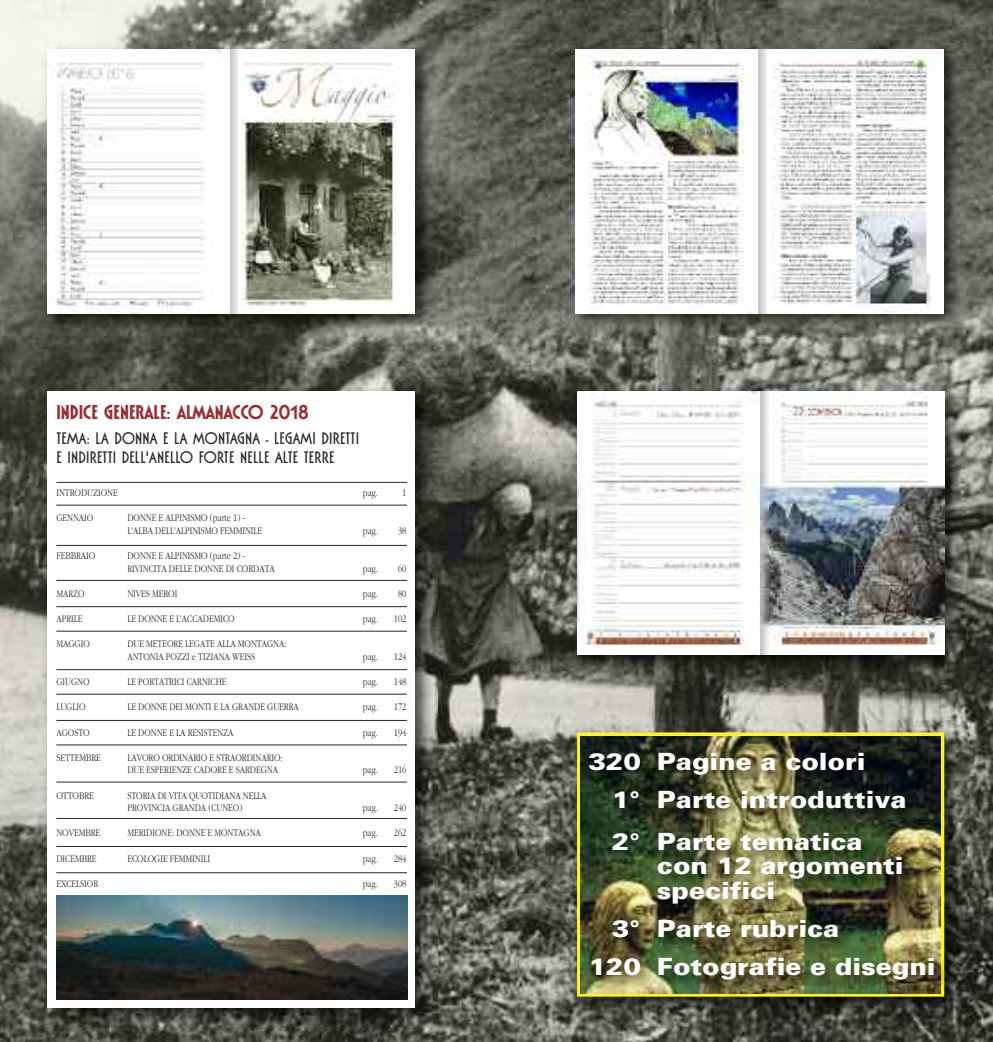
<style>
.page{position:relative;width:993px;height:1042px;background:#fff}
.page>*{position:absolute;margin:0;border:0;box-sizing:border-box;transform-origin:0 0}
.t1{font:900 23.8px/37.3px "Univers";color:#fff;scale:1.11 1}
.t2{font:700 21px "Washington D";color:#973035}
.t3{font:17.5px/19.2px "Washington D";letter-spacing:.01em;color:#272627}
.t4{font:300 10.5px/12.6px "Aplgaram";letter-spacing:-.005em;color:#272627}
</style>
<div class="page">
<img style="left:0;top:0;width:992px;height:1042px">
<img style="left:40px;top:42px;width:397px;height:294px">
<img style="left:47px;top:50px;width:367px;height:263px">
<img style="left:40px;top:383px;width:397px;height:647px">
<div style="left:47px;top:391px;width:367px;height:616px;background:#fff"></div>
<img style="left:568px;top:42px;width:397px;height:294px">
<img style="left:575px;top:50px;width:367px;height:263px">
<img style="left:569px;top:383px;width:397px;height:294px">
<img style="left:577px;top:391px;width:366px;height:263px">
<img style="left:569px;top:725px;width:8px;height:294px">
<img style="left:577px;top:692px;width:415px;height:350px">
<img style="left:577px;top:725px;width:389px;height:294px">
<img style="left:577px;top:732px;width:366px;height:264px">
<svg style="left:230px;top:50px;width:8px;height:263px;background:#dadada"></svg>
<svg style="left:758px;top:50px;width:8px;height:263px;background:#d7d6d7"></svg>
<img style="left:760px;top:391px;width:8px;height:263px">
<hr style="left:56px;top:482px;width:351px;height:1px;background:#272627">
<hr style="left:56px;top:505px;width:351px;height:1px;background:#272627">
<hr style="left:56px;top:545px;width:351px;height:1px;background:#272627">
<hr style="left:56px;top:580px;width:351px;height:1px;background:#272627">
<hr style="left:56px;top:606px;width:351px;height:1px;background:#272627">
<hr style="left:56px;top:631px;width:351px;height:1px;background:#272627">
<hr style="left:56px;top:669px;width:351px;height:1px;background:#272627">
<hr style="left:56px;top:694px;width:351px;height:1px;background:#272627">
<hr style="left:56px;top:720px;width:351px;height:1px;background:#272627">
<hr style="left:56px;top:744px;width:351px;height:1px;background:#272627">
<hr style="left:56px;top:782px;width:351px;height:1px;background:#272627">
<hr style="left:56px;top:818px;width:351px;height:1px;background:#272627">
<hr style="left:56px;top:846px;width:351px;height:1px;background:#272627">
<hr style="left:56px;top:872px;width:351px;height:1px;background:#272627">
<hr style="left:56px;top:900px;width:351px;height:1px;background:#272627">
<img style="left:57px;top:895px;width:350px;height:105px">
<h2 class="t2" style="left:56px;top:400px;width:253px">INDICE GENERALE: ALMANACCO 2018</h2>
<h3 class="t3" style="left:56px;top:428px;width:304px">TEMA: LA DONNA E LA MONTAGNA - LEGAMI DIRETTI<br>E INDIRETTI DELL'ANELLO FORTE NELLE ALTE TERRE</h3>
<p class="t4" style="left:56px;top:486px;width:63px">INTRODUZIONE</p>
<p class="t4" style="left:363px;top:486px;width:17px">pag.</p>
<p class="t4" style="left:402px;top:486px;width:6px">1</p>
<p class="t4" style="left:56px;top:511px;width:39px">GENNAIO</p>
<p class="t4" style="left:127px;top:511px;width:136px">DONNE E ALPINISMO (parte 1) -<br>L'ALBA DELL'ALPINISMO FEMMINILE</p>
<p class="t4" style="left:363px;top:524px;width:17px">pag.</p>
<p class="t4" style="left:398px;top:524px;width:10px">38</p>
<p class="t4" style="left:56px;top:549px;width:40px">FEBBRAIO</p>
<p class="t4" style="left:127px;top:549px;width:149px">DONNE E ALPINISMO (parte 2) -<br>RIVINCITA DELLE DONNE DI CORDATA</p>
<p class="t4" style="left:363px;top:562px;width:17px">pag.</p>
<p class="t4" style="left:398px;top:562px;width:10px">60</p>
<p class="t4" style="left:56px;top:587px;width:30px">MARZO</p>
<p class="t4" style="left:127px;top:587px;width:51px">NIVES MEROI</p>
<p class="t4" style="left:363px;top:587px;width:17px">pag.</p>
<p class="t4" style="left:398px;top:587px;width:10px">80</p>
<p class="t4" style="left:56px;top:612px;width:28px">APRILE</p>
<p class="t4" style="left:127px;top:612px;width:109px">LE DONNE E L'ACCADEMICO</p>
<p class="t4" style="left:363px;top:612px;width:17px">pag.</p>
<p class="t4" style="left:394px;top:612px;width:14px">102</p>
<p class="t4" style="left:56px;top:637px;width:35px">MAGGIO</p>
<p class="t4" style="left:127px;top:637px;width:160px">DUE METEORE LEGATE ALLA MONTAGNA:<br>ANTONIA POZZI e TIZIANA WEISS</p>
<p class="t4" style="left:363px;top:650px;width:17px">pag.</p>
<p class="t4" style="left:394px;top:650px;width:14px">124</p>
<p class="t4" style="left:56px;top:675px;width:35px">GIUGNO</p>
<p class="t4" style="left:127px;top:675px;width:101px">LE PORTATRICI CARNICHE</p>
<p class="t4" style="left:363px;top:675px;width:17px">pag.</p>
<p class="t4" style="left:394px;top:675px;width:14px">148</p>
<p class="t4" style="left:56px;top:700px;width:31px">LUGLIO</p>
<p class="t4" style="left:127px;top:700px;width:173px">LE DONNE DEI MONTI E LA GRANDE GUERRA</p>
<p class="t4" style="left:363px;top:700px;width:17px">pag.</p>
<p class="t4" style="left:394px;top:700px;width:14px">172</p>
<p class="t4" style="left:56px;top:725px;width:35px">AGOSTO</p>
<p class="t4" style="left:127px;top:725px;width:108px">LE DONNE E LA RESISTENZA</p>
<p class="t4" style="left:363px;top:725px;width:17px">pag.</p>
<p class="t4" style="left:394px;top:725px;width:14px">194</p>
<p class="t4" style="left:56px;top:751px;width:46px">SETTEMBRE</p>
<p class="t4" style="left:127px;top:751px;width:157px">LAVORO ORDINARIO E STRAORDINARIO:<br>DUE ESPERIENZE CADORE E SARDEGNA</p>
<p class="t4" style="left:363px;top:763px;width:17px">pag.</p>
<p class="t4" style="left:394px;top:763px;width:14px">216</p>
<p class="t4" style="left:56px;top:788px;width:39px">OTTOBRE</p>
<p class="t4" style="left:127px;top:788px;width:141px">STORIA DI VITA QUOTIDIANA NELLA<br>PROVINCIA GRANDA (CUNEO)</p>
<p class="t4" style="left:363px;top:801px;width:17px">pag.</p>
<p class="t4" style="left:394px;top:801px;width:14px">240</p>
<p class="t4" style="left:56px;top:826px;width:45px">NOVEMBRE</p>
<p class="t4" style="left:127px;top:826px;width:135px">MERIDIONE: DONNE E MONTAGNA</p>
<p class="t4" style="left:363px;top:826px;width:17px">pag.</p>
<p class="t4" style="left:394px;top:826px;width:14px">262</p>
<p class="t4" style="left:56px;top:851px;width:42px">DICEMBRE</p>
<p class="t4" style="left:127px;top:851px;width:84px">ECOLOGIE FEMMINILI</p>
<p class="t4" style="left:363px;top:851px;width:17px">pag.</p>
<p class="t4" style="left:394px;top:851px;width:14px">284</p>
<p class="t4" style="left:56px;top:877px;width:43px">EXCELSIOR</p>
<p class="t4" style="left:363px;top:877px;width:17px">pag.</p>
<p class="t4" style="left:394px;top:877px;width:14px">308</p>
<h1 class="t1" style="left:611px;top:745px;width:267px;text-indent:-23px">320 Pagine a colori<br>1° Parte introduttiva</h1>
<h1 class="t1" style="left:656px;top:831px;width:224px;line-height:24.5px;text-indent:-45px">2° Parte tematica con 12 argomenti specifici</h1>
<h1 class="t1" style="left:588px;top:912px;width:314px;text-indent:23px">3° Parte rubrica<br>120 Fotografie e disegni</h1>
</div>
